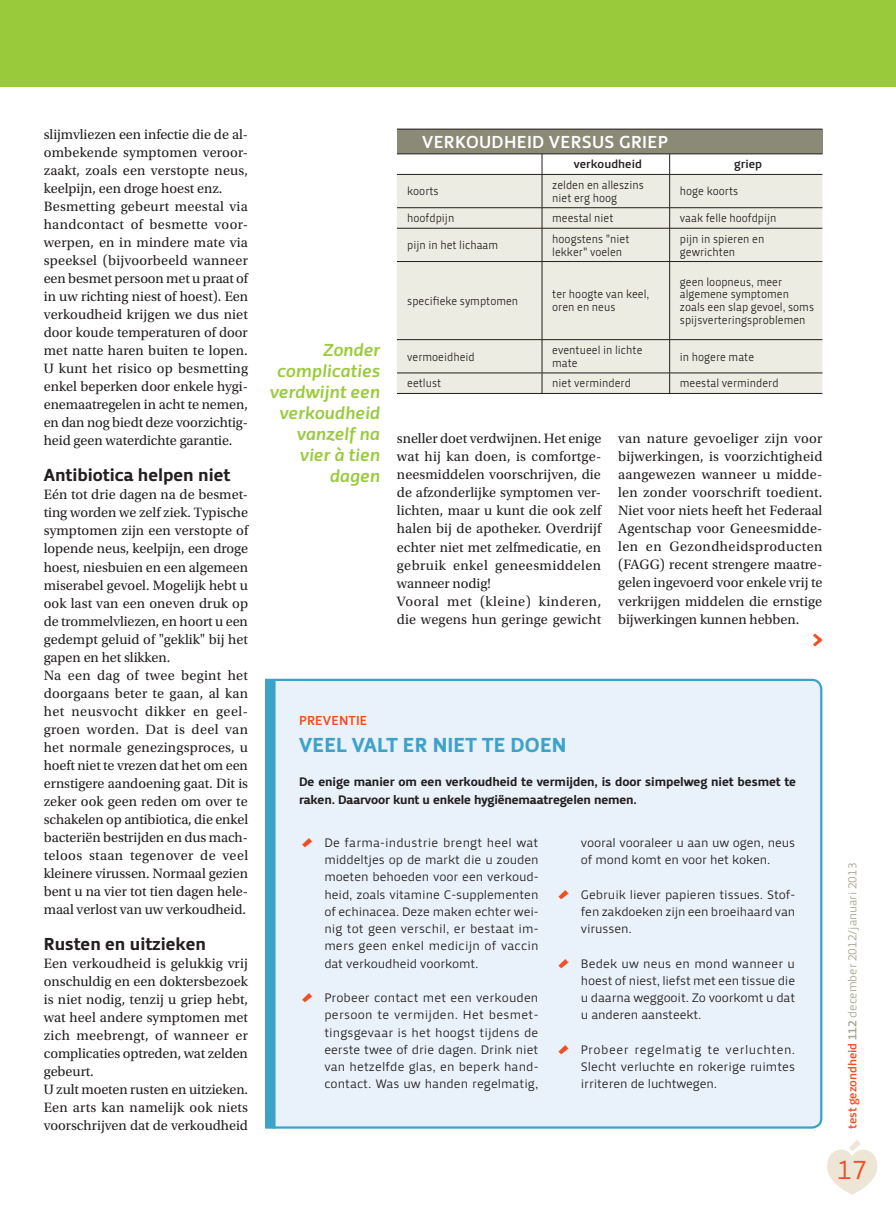
<style>
.page{position:relative;width:896px;height:1215px;background:#fff}
.page>*{position:absolute;margin:0;border:0;box-sizing:border-box;transform-origin:0 0}
.t1{font:42px "Priva Pro Three";color:#f04e23}
.t2{font:27px "Priva Pro One";color:#f04e23}
.t3{font:24px "Priva Pro Four";color:#f04e23}
.t4{font:21px "Priva Pro Four";letter-spacing:.01em;color:#3da2ca}
.t5{font:italic 18px/21px "Priva Pro Three";letter-spacing:-.01em;color:#99ca3c;text-align:right}
.t6{font:18px "Priva Pro Four";color:#231f20}
.t7{font:18px "Priva Pro Three";letter-spacing:.015em;color:#fff}
.t8{font:14.25px/18px "Utopia Std";color:#231f20}
.t9{font:13.5px "Priva Pro Three";letter-spacing:.005em;color:#f04e23}
.t10{font:12.75px/17.2px "Priva Pro One";letter-spacing:-.01em;color:#231f20;text-align:justify}
.t11{font:12.75px/17.2px "Priva Pro Four";letter-spacing:-.005em;color:#231f20}
.t12{font:12px/12.8px "Priva Pro One";color:#231f20;scale:.9 1}
.t13{font:12px "Priva Pro One";letter-spacing:-.01em;color:#a9a790}
.t14{font:12px "Priva Pro Three";color:#231f20}
.s1{font-family:"Priva Pro Three";color:#f04e23}
.s2{font-family:"Priva Pro Three"}
</style>
<div class="page">
<div style="left:0;top:0;width:895px;height:86px;background:#99ca3c"></div>
<div style="left:266px;top:679px;width:555px;height:448px;background:#e9f1fa;border-radius:10px"></div>
<div style="left:265px;top:678px;width:10px;height:450px;background:#3da2ca"></div>
<div style="left:397px;top:129px;width:425px;height:25px;background:#8b8a77"></div>
<div style="left:397px;top:175px;width:425px;height:218px;background:#edece2"></div>
<hr style="left:397px;top:129px;width:425px;height:1px;background:#231f20">
<hr style="left:541px;top:175px;width:1px;height:32px;background:#231f20">
<hr style="left:669px;top:175px;width:1px;height:32px;background:#231f20">
<svg style="left:541px;top:208px;width:1px;height:20px"></svg>
<svg style="left:669px;top:208px;width:1px;height:20px"></svg>
<hr style="left:541px;top:228px;width:1px;height:33px;background:#231f20">
<hr style="left:669px;top:228px;width:1px;height:33px;background:#231f20">
<hr style="left:541px;top:262px;width:1px;height:77px;background:#231f20">
<hr style="left:669px;top:262px;width:1px;height:77px;background:#231f20">
<hr style="left:541px;top:340px;width:1px;height:32px;background:#231f20">
<hr style="left:669px;top:340px;width:1px;height:32px;background:#231f20">
<svg style="left:541px;top:373px;width:1px;height:20px"></svg>
<svg style="left:669px;top:373px;width:1px;height:20px"></svg>
<hr style="left:397px;top:207px;width:425px;height:1px;background:#231f20">
<hr style="left:397px;top:228px;width:425px;height:1px;background:#231f20">
<hr style="left:397px;top:261px;width:425px;height:1px;background:#231f20">
<hr style="left:397px;top:339px;width:425px;height:1px;background:#231f20">
<hr style="left:397px;top:372px;width:425px;height:1px;background:#231f20">
<hr style="left:397px;top:393px;width:425px;height:1px;background:#231f20">
<svg style="left:397px;top:154px;width:425px;height:20px"></svg>
<hr style="left:397px;top:174px;width:425px;height:1px;background:#231f20">
<svg style="left:827px;top:1140px;width:51px;height:55px"></svg>
<p class="t8" style="left:44px;top:127px;width:206px">slijmvliezen een infectie die de al&shy;ombekende symptomen veroor&shy;zaakt, zoals een verstopte neus, keelpijn, een droge hoest enz.<br>Besmetting gebeurt meestal via handcontact of besmette voor&shy;werpen, en in mindere mate via speeksel (bijvoorbeeld wanneer een besmet persoon met u praat of in uw richting niest of hoest). Een verkoudheid krijgen we dus niet door koude temperaturen of door met natte haren buiten te lopen.<br>U kunt het risico op besmetting enkel beperken door enkele hygi&shy;enemaatregelen in acht te nemen, en dan nog biedt deze voorzichtig&shy;heid geen waterdichte garantie.</p>
<p class="t6" style="left:44px;top:468px;width:188px">Antibiotica helpen niet</p>
<p class="t8" style="left:44px;top:487px;width:206px">Eén tot drie dagen na de besmet&shy;ting worden we zelf ziek. Typische symptomen zijn een verstopte of lopende neus, keelpijn, een droge hoest, niesbuien en een algemeen miserabel gevoel. Mogelijk hebt u ook last van een oneven druk op de trommelvliezen, en hoort u een gedempt geluid of "geklik" bij het gapen en het slikken.<br>Na een dag of twee begint het doorgaans beter te gaan, al kan het neusvocht dikker en geel&shy;groen worden. Dat is deel van het normale genezingsproces, u hoeft niet te vrezen dat het om een ernstigere aandoening gaat. Dit is zeker ook geen reden om over te schakelen op antibiotica, die enkel bacteriën bestrijden en dus mach&shy;teloos staan tegenover de veel kleinere virussen. Normaal gezien bent u na vier tot tien dagen hele&shy;maal verlost van uw verkoudheid.</p>
<p class="t6" style="left:44px;top:936px;width:164px">Rusten en uitzieken</p>
<p class="t8" style="left:44px;top:955px;width:206px">Een verkoudheid is gelukkig vrij onschuldig en een doktersbezoek is niet nodig, tenzij u griep hebt, wat heel andere symptomen met zich meebrengt, of wanneer er complicaties optreden, wat zelden gebeurt.<br>U zult moeten rusten en uitzieken.<br>Een arts kan namelijk ook niets voorschrijven dat de verkoudheid</p>
<p class="t5" style="left:269px;top:341px;width:112px">Zonder complicaties verdwijnt een verkoudheid vanzelf na vier à tien dagen</p>
<p class="t7" style="left:422px;top:135px;width:247px">VERKOUDHEID VERSUS GRIEP</p>
<p class="t14" style="left:573px;top:160px;width:70px">verkoudheid</p>
<p class="t14" style="left:734px;top:160px;width:29px">griep</p>
<p class="t12" style="left:407px;top:186px;width:37px">koorts</p>
<p class="t12" style="left:552px;top:180px;width:103px">zelden en alleszins niet erg hoog</p>
<p class="t12" style="left:679px;top:186px;width:66px">hoge koorts</p>
<p class="t12" style="left:407px;top:213px;width:54px">hoofdpijn</p>
<p class="t12" style="left:552px;top:213px;width:69px">meestal niet</p>
<p class="t12" style="left:679px;top:213px;width:109px">vaak felle hoofdpijn</p>
<p class="t12" style="left:407px;top:240px;width:103px">pijn in het lichaam</p>
<p class="t12" style="left:552px;top:233px;width:87px">hoogstens "niet lekker" voelen</p>
<p class="t12" style="left:679px;top:233px;width:95px">pijn in spieren en gewrichten</p>
<p class="t12" style="left:407px;top:295px;width:125px">specifieke symptomen</p>
<p class="t12" style="left:552px;top:289px;width:109px">ter hoogte van keel, oren en neus</p>
<p class="t12" style="left:679px;top:276px;width:151px">geen loopneus, meer algemene symptomen zoals een slap gevoel, soms spijsverteringsproblemen</p>
<p class="t12" style="left:407px;top:351px;width:77px">vermoeidheid</p>
<p class="t12" style="left:552px;top:345px;width:102px">eventueel in lichte mate</p>
<p class="t12" style="left:679px;top:351px;width:84px">in hogere mate</p>
<p class="t12" style="left:407px;top:378px;width:39px">eetlust</p>
<p class="t12" style="left:552px;top:378px;width:89px">niet verminderd</p>
<p class="t12" style="left:679px;top:378px;width:111px">meestal verminderd</p>
<p class="t8" style="left:397px;top:431px;width:206px">sneller doet verdwijnen. Het enige wat hij kan doen, is comfortge&shy;neesmiddelen voorschrijven, die de afzonderlijke symptomen ver&shy;lichten, maar u kunt die ook zelf halen bij de apotheker. Overdrijf echter niet met zelfmedicatie, en gebruik enkel geneesmiddelen wanneer nodig!<br>Vooral met (kleine) kinderen, die wegens hun geringe gewicht</p>
<p class="t8" style="left:618px;top:431px;width:206px;text-align:justify">van nature gevoeliger zijn voor bijwerkingen, is voorzichtigheid aangewezen wanneer u midde&shy;len zonder voorschrift toedient.<br>Niet voor niets heeft het Federaal Agentschap voor Geneesmidde&shy;len en Gezondheidsproducten (FAGG) recent strengere maatre&shy;gelen ingevoerd voor enkele vrij te verkrijgen middelen die ernstige bijwerkingen kunnen hebben.</p>
<h3 class="t3" style="left:811px;top:630px;width:13px">&gt;</h3>
<p class="t9" style="left:299px;top:715px;width:70px">PREVENTIE</p>
<h3 class="t4" style="left:299px;top:737px;width:269px">VEEL VALT ER NIET TE DOEN</h3>
<p class="t11" style="left:299px;top:774px;width:498px">De enige manier om een verkoudheid te vermijden, is door simpelweg niet besmet te raken. Daarvoor kunt u enkele hygiënemaatregelen nemen.</p>
<h1 class="t1" style="left:299px;top:841px;width:17px">´</h1>
<p class="t10" style="left:324px;top:835px;width:216px">De farma-industrie brengt heel wat middeltjes op de markt die u zouden moeten behoeden voor een verkoud&shy;heid, zoals vitamine C-supplementen of echinacea. Deze maken echter wei&shy;nig tot geen verschil, er bestaat im&shy;mers geen enkel medicijn of vaccin dat verkoudheid voorkomt.</p>
<h1 class="t1" style="left:299px;top:996px;width:17px">´</h1>
<p class="t10" style="left:324px;top:990px;width:215px">Probeer contact met een verkouden persoon te vermijden. Het besmet&shy;tingsgevaar is het hoogst tijdens de eerste twee of drie dagen. Drink niet van hetzelfde glas, en beperk hand&shy;contact. Was uw handen regelmatig,</p>
<p class="t10" style="left:581px;top:835px;width:216px">vooral vooraleer u aan uw ogen, neus of mond komt en voor het koken.</p>
<h1 class="t1" style="left:555px;top:892px;width:17px">´</h1>
<p class="t10" style="left:581px;top:886px;width:216px">Gebruik liever papieren tissues. Stof&shy;fen zakdoeken zijn een broeihaard van virussen.</p>
<h1 class="t1" style="left:555px;top:961px;width:17px">´</h1>
<p class="t10" style="left:581px;top:955px;width:216px">Bedek uw neus en mond wanneer u hoest of niest, liefst met een tissue die u daarna weggooit. Zo voorkomt u dat u anderen aansteekt.</p>
<h1 class="t1" style="left:555px;top:1048px;width:17px">´</h1>
<p class="t10" style="left:581px;top:1042px;width:216px">Probeer regelmatig te verluchten.<br>Slecht verluchte en rokerige ruimtes irriteren de luchtwegen.</p>
<p class="t13" style="left:847px;top:1128px;width:267px;rotate:-90deg"><span class="s1">test gezondheid</span> <span class="s2">112</span> december 2012/januari 2013</p>
<h2 class="t2" style="left:837px;top:1160px;width:32px">17</h2>
</div>
